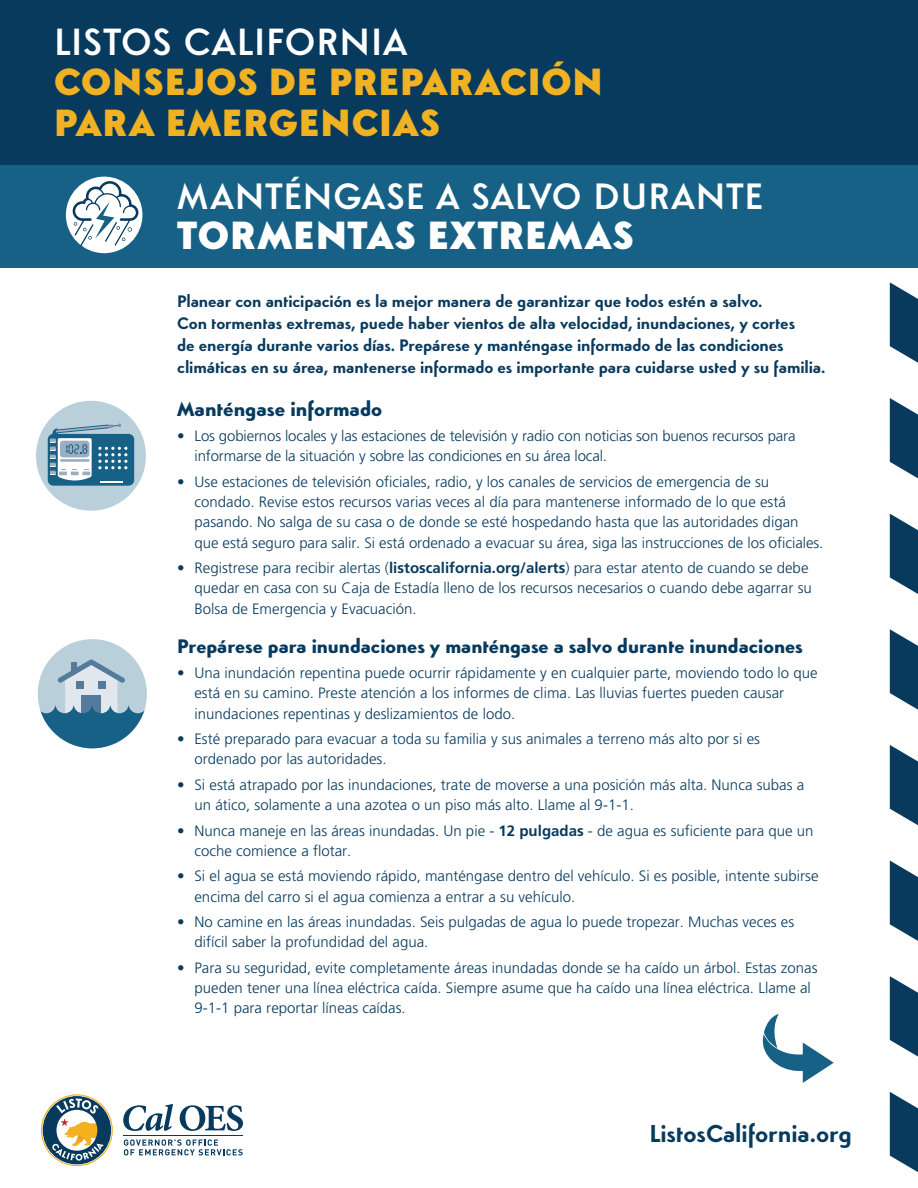
<style>
.page{position:relative;width:918px;height:1188px;background:#fff}
.page>*{position:absolute;margin:0;border:0;box-sizing:border-box;transform-origin:0 0}
.t1{font:900 40.8px "Simplo";letter-spacing:.03em;color:#fff}
.t2{font:900 39.3px/40.5px "Simplo";letter-spacing:.025em;color:#f0b223}
.t3{font:600 39.3px "Simplo";letter-spacing:.025em;color:#fff}
.t4{font:600 37.95px "Simplo";letter-spacing:.025em;color:#fff}
.t5{font:700 25.35px "Simplo";color:#083a5e}
.t6{font:800 21px "Simplo";color:#083a5e}
.t7{font:800 20.25px "Simplo";color:#083a5e}
.t8{font:700 17.25px/22px "Simplo";letter-spacing:-.005em;color:#083a5e}
.t9{font:300 15px/20.2px "Frutiger LT Pro";color:#083a5e}
.s1{font-weight:700}
</style>
<div class="page">
<svg style="left:890px;top:282px;width:28px;height:81px"></svg>
<svg style="left:890px;top:398px;width:28px;height:80px"></svg>
<svg style="left:890px;top:514px;width:28px;height:80px"></svg>
<svg style="left:890px;top:629px;width:28px;height:81px"></svg>
<svg style="left:890px;top:745px;width:28px;height:80px"></svg>
<svg style="left:890px;top:861px;width:28px;height:80px"></svg>
<svg style="left:890px;top:976px;width:28px;height:81px"></svg>
<svg style="left:890px;top:1092px;width:28px;height:80px"></svg>
<div style="left:0;top:0;width:918px;height:202px;background:#083a5e"></div>
<div style="left:0;top:165px;width:918px;height:103px;background:#166185"></div>
<hr style="left:123px;top:1135px;width:120px;height:1px;background:#083a5e">
<svg style="left:123px;top:1104px;width:50px;height:27px"></svg>
<svg style="left:180px;top:1105px;width:63px;height:26px"></svg>
<svg style="left:124px;top:1139px;width:119px;height:16px"></svg>
<svg style="left:41px;top:1094px;width:72px;height:72px"></svg>
<div style="left:36px;top:401px;width:110px;height:110px;background:#b9cfda;border-radius:50%"></div>
<div style="left:48px;top:434px;width:86px;height:52px;background:#166185;border-radius:6px"></div>
<svg style="left:50px;top:424px;width:77px;height:59px"></svg>
<div style="left:66px;top:177px;width:76px;height:76px;background:#fff;border-radius:50%"></div>
<svg style="left:73px;top:181px;width:65px;height:65px"></svg>
<svg style="left:762px;top:1014px;width:72px;height:69px"></svg>
<div style="left:38px;top:639px;width:109px;height:109px;background:#b9cfda;border-radius:50%"></div>
<svg style="left:38px;top:659px;width:109px;height:89px"></svg>
<h2 class="t3" style="left:54px;top:19px;width:355px">LISTOS CALIFORNIA</h2>
<h2 class="t2" style="left:54px;top:62px;width:550px">CONSEJOS DE PREPARACIÓN<br>PARA EMERGENCIAS</h2>
<h3 class="t4" style="left:177px;top:174px;width:587px">MANTÉNGASE A SALVO DURANTE</h3>
<h1 class="t1" style="left:177px;top:212px;width:458px">TORMENTAS EXTREMAS</h1>
<p class="t8" style="left:177px;top:290px;width:650px">Planear con anticipación es la mejor manera de garantizar que todos estén a salvo.<br>Con tormentas extremas, puede haber vientos de alta velocidad, inundaciones, y cortes<br>de energía durante varios días. Prepárese y manténgase informado de las condiciones climáticas en su área, mantenerse informado es importante para cuidarse usted y su familia.</p>
<h3 class="t6" style="left:177px;top:396px;width:207px">Manténgase informado</h3>
<p class="t9" style="left:194px;top:426px;width:603px;text-indent:-17px">• Los gobiernos locales y las estaciones de televisión y radio con noticias son buenos recursos para informarse de la situación y sobre las condiciones en su área local.</p>
<p class="t9" style="left:194px;top:472px;width:630px;text-indent:-17px">• Use estaciones de televisión oficiales, radio, y los canales de servicios de emergencia de su condado. Revise estos recursos varias veces al día para mantenerse informado de lo que está pasando. No salga de su casa o de donde se esté hospedando hasta que las autoridades digan que está seguro para salir. Si está ordenado a evacuar su área, siga las instrucciones de los oficiales.</p>
<p class="t9" style="left:194px;top:558px;width:619px;text-indent:-17px">• Registrese para recibir alertas (<span class="s1">listoscalifornia.org/alerts</span>) para estar atento de cuando se debe quedar en casa con su Caja de Estadía lleno de los recursos necesarios o cuando debe agarrar su<br>Bolsa de Emergencia y Evacuación.</p>
<h3 class="t7" style="left:177px;top:634px;width:627px">Prepárese para inundaciones y manténgase a salvo durante inundaciones</h3>
<p class="t9" style="left:194px;top:663px;width:625px;text-indent:-17px">• Una inundación repentina puede ocurrir rápidamente y en cualquier parte, moviendo todo lo que está en su camino. Preste atención a los informes de clima. Las lluvias fuertes pueden causar inundaciones repentinas y deslizamientos de lodo.</p>
<p class="t9" style="left:194px;top:729px;width:567px;text-indent:-17px">• Esté preparado para evacuar a toda su familia y sus animales a terreno más alto por si es ordenado por las autoridades.</p>
<p class="t9" style="left:194px;top:775px;width:611px;text-indent:-17px">• Si está atrapado por las inundaciones, trate de moverse a una posición más alta. Nunca subas a un ático, solamente a una azotea o un piso más alto. Llame al 9-1-1.</p>
<p class="t9" style="left:194px;top:820px;width:621px;text-indent:-17px">• Nunca maneje en las áreas inundadas. Un pie - <span class="s1">12 pulgadas</span> - de agua es suficiente para que un coche comience a flotar.</p>
<p class="t9" style="left:194px;top:866px;width:626px;text-indent:-17px">• Si el agua se está moviendo rápido, manténgase dentro del vehículo. Si es posible, intente subirse encima del carro si el agua comienza a entrar a su vehículo.</p>
<p class="t9" style="left:194px;top:912px;width:601px;text-indent:-17px">• No camine en las áreas inundadas. Seis pulgadas de agua lo puede tropezar. Muchas veces es difícil saber la profundidad del agua.</p>
<p class="t9" style="left:194px;top:958px;width:625px;text-indent:-17px">• Para su seguridad, evite completamente áreas inundadas donde se ha caído un árbol. Estas zonas pueden tener una línea eléctrica caída. Siempre asume que ha caído una línea eléctrica. Llame al<br>9-1-1 para reportar líneas caídas.</p>
<h3 class="t5" style="left:650px;top:1119px;width:204px">ListosCalifornia.org</h3>
</div>
